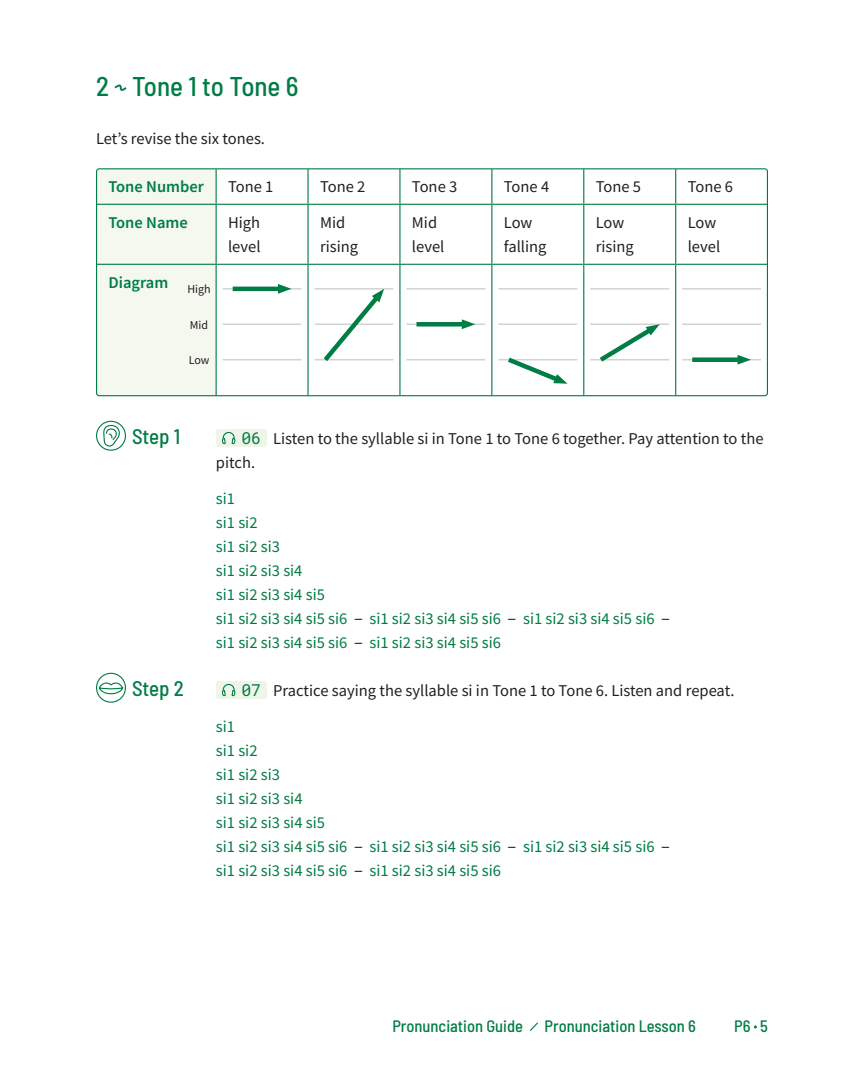
<style>
.page{position:relative;width:864px;height:1080px;background:#fff}
.page>*{position:absolute;margin:0;border:0;box-sizing:border-box;transform-origin:0 0}
.t1{font:500 semi-condensed 27px "Barlow";letter-spacing:-.005em;color:#007c45}
.BoxHeading-Regular{font:500 semi-condensed 21px "Barlow";color:#007c45}
.Main-Regular_8T{font:16.5px "Source Sans Pro";color:#007c45}
.Main-Regular{font:16.5px/24px "Source Sans Pro";color:#231f20}
.t2{font:500 semi-condensed 16.5px "Barlow";color:#007c45}
.Main-Regular-2{font:600 16.5px "Source Sans Pro";color:#007c45}
.t3{font:16.5px "Roboto Mono";color:#007c45}
.Main-Regular-3{font:12px "Source Sans Pro";color:#231f20}
.s1{font-family:"Noto Sans HK";color:#231f20}
</style>
<div class="page">
<svg style="left:529px;top:1022px;width:9px;height:9px"></svg>
<svg style="left:96px;top:672px;width:30px;height:31px"></svg>
<div style="left:216px;top:681px;width:51px;height:18px;background:#f0f5e9;border-radius:3px"></div>
<svg style="left:222px;top:683px;width:14px;height:14px"></svg>
<svg style="left:114px;top:84px;width:13px;height:7px"></svg>
<div style="left:98px;top:170px;width:118px;height:224px;background:#f4f8ee"></div>
<hr style="left:97px;top:204px;width:119px;height:1px;background:#007c45">
<hr style="left:97px;top:264px;width:119px;height:1px;background:#007c45">
<hr style="left:216px;top:265px;width:1px;height:131px;background:#007c45">
<hr style="left:216px;top:169px;width:1px;height:35px;background:#007c45">
<hr style="left:307px;top:169px;width:2px;height:35px;background:#007c45">
<hr style="left:399px;top:169px;width:2px;height:35px;background:#007c45">
<hr style="left:491px;top:169px;width:1px;height:35px;background:#007c45">
<hr style="left:583px;top:169px;width:1px;height:35px;background:#007c45">
<hr style="left:675px;top:169px;width:1px;height:35px;background:#007c45">
<hr style="left:216px;top:204px;width:92px;height:1px;background:#007c45">
<hr style="left:216px;top:205px;width:1px;height:59px;background:#007c45">
<hr style="left:308px;top:204px;width:92px;height:1px;background:#007c45">
<hr style="left:307px;top:205px;width:2px;height:59px;background:#007c45">
<hr style="left:400px;top:204px;width:92px;height:1px;background:#007c45">
<hr style="left:399px;top:205px;width:2px;height:59px;background:#007c45">
<hr style="left:492px;top:204px;width:92px;height:1px;background:#007c45">
<hr style="left:491px;top:205px;width:1px;height:59px;background:#007c45">
<hr style="left:584px;top:204px;width:92px;height:1px;background:#007c45">
<hr style="left:583px;top:205px;width:1px;height:59px;background:#007c45">
<hr style="left:676px;top:204px;width:91px;height:1px;background:#007c45">
<hr style="left:675px;top:205px;width:1px;height:59px;background:#007c45">
<hr style="left:216px;top:264px;width:92px;height:1px;background:#007c45">
<hr style="left:308px;top:264px;width:92px;height:1px;background:#007c45">
<hr style="left:307px;top:265px;width:2px;height:131px;background:#007c45">
<hr style="left:400px;top:264px;width:92px;height:1px;background:#007c45">
<hr style="left:399px;top:265px;width:2px;height:131px;background:#007c45">
<hr style="left:492px;top:264px;width:92px;height:1px;background:#007c45">
<hr style="left:491px;top:265px;width:1px;height:131px;background:#007c45">
<hr style="left:584px;top:264px;width:92px;height:1px;background:#007c45">
<hr style="left:583px;top:265px;width:1px;height:131px;background:#007c45">
<hr style="left:676px;top:264px;width:91px;height:1px;background:#007c45">
<hr style="left:675px;top:265px;width:1px;height:131px;background:#007c45">
<hr style="left:223px;top:288px;width:78px;height:2px;background:#d1d2d4">
<hr style="left:223px;top:324px;width:78px;height:1px;background:#d1d2d4">
<hr style="left:223px;top:359px;width:78px;height:1px;background:#d1d2d4">
<hr style="left:233px;top:287px;width:49px;height:4px;background:#007c45">
<svg style="left:278px;top:284px;width:13px;height:10px"></svg>
<hr style="left:406px;top:288px;width:79px;height:2px;background:#d1d2d4">
<hr style="left:406px;top:324px;width:79px;height:1px;background:#d1d2d4">
<hr style="left:406px;top:359px;width:79px;height:1px;background:#d1d2d4">
<div style="left:417px;top:322px;width:49px;height:5px;background:#007c45"></div>
<svg style="left:462px;top:319px;width:13px;height:10px"></svg>
<hr style="left:315px;top:288px;width:78px;height:2px;background:#d1d2d4">
<hr style="left:314px;top:324px;width:79px;height:1px;background:#d1d2d4">
<hr style="left:314px;top:359px;width:79px;height:1px;background:#d1d2d4">
<svg style="left:319px;top:289px;width:66px;height:72px"></svg>
<hr style="left:498px;top:288px;width:79px;height:2px;background:#d1d2d4">
<hr style="left:498px;top:324px;width:79px;height:1px;background:#d1d2d4">
<hr style="left:498px;top:359px;width:79px;height:1px;background:#d1d2d4">
<svg style="left:503px;top:357px;width:65px;height:27px"></svg>
<hr style="left:590px;top:288px;width:79px;height:2px;background:#d1d2d4">
<hr style="left:590px;top:324px;width:79px;height:1px;background:#d1d2d4">
<hr style="left:590px;top:359px;width:79px;height:1px;background:#d1d2d4">
<svg style="left:595px;top:323px;width:65px;height:39px"></svg>
<hr style="left:682px;top:288px;width:79px;height:2px;background:#d1d2d4">
<hr style="left:682px;top:324px;width:79px;height:1px;background:#d1d2d4">
<hr style="left:682px;top:359px;width:79px;height:1px;background:#d1d2d4">
<div style="left:692px;top:357px;width:50px;height:5px;background:#007c45"></div>
<svg style="left:738px;top:355px;width:13px;height:10px"></svg>
<div style="left:96px;top:168px;width:672px;height:228px;border:1px solid #007c45;border-radius:3px"></div>
<div style="left:216px;top:429px;width:51px;height:18px;background:#f0f5e9;border-radius:3px"></div>
<svg style="left:221px;top:431px;width:15px;height:14px"></svg>
<svg style="left:96px;top:420px;width:30px;height:31px"></svg>
<p class="t1" style="left:96px;top:67px;width:204px">2 Tone 1 to Tone 6</p>
<p class="Main-Regular" style="left:96px;top:126px;width:171px">Letʼs revise the six tones.</p>
<p class="Main-Regular-2" style="left:108px;top:176px;width:97px">Tone Number</p>
<p class="Main-Regular" style="left:228px;top:174px;width:47px">Tone 1</p>
<p class="Main-Regular" style="left:320px;top:174px;width:47px">Tone 2</p>
<p class="Main-Regular" style="left:412px;top:174px;width:47px">Tone 3</p>
<p class="Main-Regular" style="left:504px;top:174px;width:47px">Tone 4</p>
<p class="Main-Regular" style="left:596px;top:174px;width:47px">Tone 5</p>
<p class="Main-Regular" style="left:688px;top:174px;width:47px">Tone 6</p>
<p class="Main-Regular-2" style="left:108px;top:212px;width:81px">Tone Name</p>
<p class="Main-Regular" style="left:228px;top:210px;width:34px">High level</p>
<p class="Main-Regular" style="left:320px;top:210px;width:40px">Mid rising</p>
<p class="Main-Regular" style="left:412px;top:210px;width:34px">Mid level</p>
<p class="Main-Regular" style="left:504px;top:210px;width:44px">Low falling</p>
<p class="Main-Regular" style="left:596px;top:210px;width:40px">Low rising</p>
<p class="Main-Regular" style="left:688px;top:210px;width:34px">Low level</p>
<p class="Main-Regular-2" style="left:108px;top:272px;width:61px">Diagram</p>
<p class="Main-Regular-3" style="left:187px;top:282px;width:25px">High</p>
<p class="Main-Regular-3" style="left:190px;top:317px;width:20px">Mid</p>
<p class="Main-Regular-3" style="left:189px;top:353px;width:22px">Low</p>
<p class="BoxHeading-Regular" style="left:132px;top:421px;width:50px">Step 1</p>
<p class="t3" style="left:241px;top:427px;width:21px">06</p>
<p class="Main-Regular" style="left:273px;top:426px;width:492px">Listen to the syllable si in Tone 1 to Tone 6 together. Pay attention to the</p>
<p class="Main-Regular" style="left:216px;top:450px;width:41px">pitch.</p>
<p class="Main-Regular_8T" style="left:216px;top:488px;width:21px">si1</p>
<p class="Main-Regular_8T" style="left:216px;top:512px;width:43px">si1 si2</p>
<p class="Main-Regular_8T" style="left:216px;top:536px;width:66px">si1 si2 si3</p>
<p class="Main-Regular_8T" style="left:216px;top:560px;width:88px">si1 si2 si3 si4</p>
<p class="Main-Regular_8T" style="left:216px;top:584px;width:111px">si1 si2 si3 si4 si5</p>
<p class="Main-Regular_8T" style="left:216px;top:608px;width:456px">si1 si2 si3 si4 si5 si6 <span class="s1">‒</span> si1 si2 si3 si4 si5 si6 <span class="s1">‒</span> si1 si2 si3 si4 si5 si6 <span class="s1">‒</span></p>
<p class="Main-Regular_8T" style="left:216px;top:632px;width:287px">si1 si2 si3 si4 si5 si6 <span class="s1">‒</span> si1 si2 si3 si4 si5 si6</p>
<p class="BoxHeading-Regular" style="left:132px;top:673px;width:54px">Step 2</p>
<p class="Main-Regular" style="left:273px;top:678px;width:463px">Practice saying the syllable si in Tone 1 to Tone 6. Listen and repeat.</p>
<p class="Main-Regular_8T" style="left:216px;top:716px;width:21px">si1</p>
<p class="Main-Regular_8T" style="left:216px;top:740px;width:43px">si1 si2</p>
<p class="Main-Regular_8T" style="left:216px;top:764px;width:66px">si1 si2 si3</p>
<p class="Main-Regular_8T" style="left:216px;top:788px;width:88px">si1 si2 si3 si4</p>
<p class="Main-Regular_8T" style="left:216px;top:812px;width:111px">si1 si2 si3 si4 si5</p>
<p class="Main-Regular_8T" style="left:216px;top:836px;width:456px">si1 si2 si3 si4 si5 si6 <span class="s1">‒</span> si1 si2 si3 si4 si5 si6 <span class="s1">‒</span> si1 si2 si3 si4 si5 si6 <span class="s1">‒</span></p>
<p class="Main-Regular_8T" style="left:216px;top:860px;width:287px">si1 si2 si3 si4 si5 si6 <span class="s1">‒</span> si1 si2 si3 si4 si5 si6</p>
<p class="t3" style="left:241px;top:679px;width:21px">07</p>
<p class="t2" style="left:392px;top:1014px;width:132px">Pronunciation Guide</p>
<p class="t2" style="left:545px;top:1014px;width:153px">Pronunciation Lesson 6</p>
<p class="t2" style="left:734px;top:1014px;width:35px">P6 5</p>
</div>
